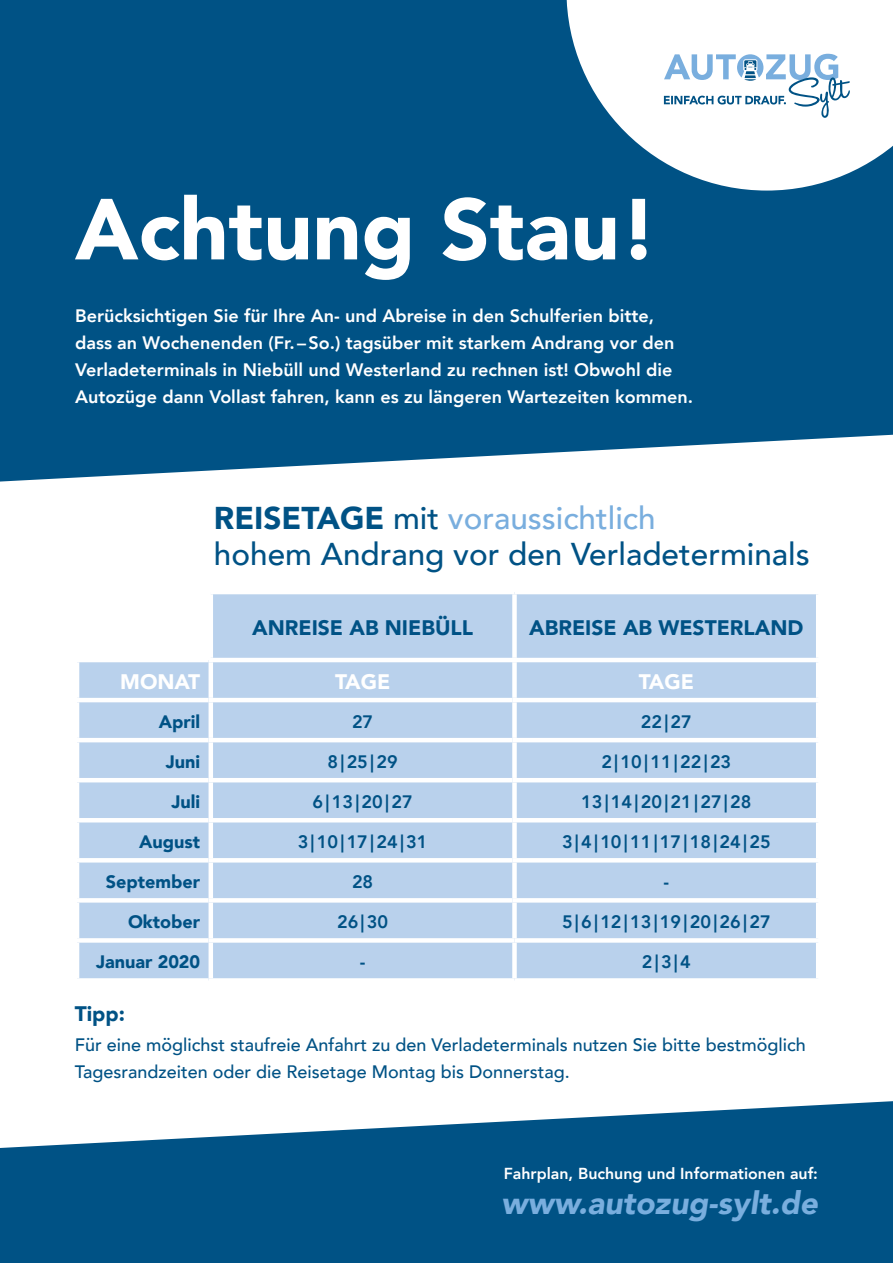
<style>
.page{position:relative;width:893px;height:1263px;background:#fff}
.page>*{position:absolute;margin:0;border:0;box-sizing:border-box;transform-origin:0 0}
.t1{font:900 85.5px "Avenir";color:#fff}
.t2{font:500 31.5px "Avenir";color:#005285}
.t3{font:500 31.5px "Avenir";color:#79aede}
.t4{font:italic 900 31.5px "Avenir";color:#79aede}
.t5{font:900 21px "Avenir";color:#005285}
.t6{font:900 21px "Avenir";color:#fff}
.t7{font:800 18px/27px "Avenir";color:#fff}
.t8{font:500 18px/27px "Avenir";color:#005285}
.t9{font:800 18px "Avenir";color:#005285}
.t10{font:900 18px "Avenir";color:#005285}
.t11{font:800 15.9px "Avenir";color:#fff}
.s1{font-weight:900;color:#005285}
.s2{color:#005285}
</style>
<div class="page">
<div style="left:0;top:0;width:893px;height:481px;background:#005285"></div>
<svg style="left:566px;top:0;width:327px;height:191px"></svg>
<svg style="left:0;top:1101px;width:893px;height:162px;background:#256b96"></svg>
<svg style="left:664px;top:54px;width:186px;height:64px"></svg>
<div style="left:79px;top:594px;width:737px;height:384px;background:#b9d1ec"></div>
<hr style="left:209px;top:594px;width:4px;height:64px;background:#fff">
<div style="left:512px;top:594px;width:5px;height:64px;background:#fff"></div>
<hr style="left:209px;top:658px;width:308px;height:4px;background:#fff">
<hr style="left:209px;top:662px;width:4px;height:36px;background:#fff">
<hr style="left:209px;top:698px;width:303px;height:4px;background:#fff">
<hr style="left:209px;top:702px;width:4px;height:36px;background:#fff">
<hr style="left:209px;top:738px;width:303px;height:4px;background:#fff">
<hr style="left:209px;top:742px;width:4px;height:36px;background:#fff">
<hr style="left:209px;top:778px;width:303px;height:4px;background:#fff">
<hr style="left:209px;top:782px;width:4px;height:36px;background:#fff">
<hr style="left:209px;top:818px;width:303px;height:4px;background:#fff">
<hr style="left:209px;top:822px;width:4px;height:36px;background:#fff">
<hr style="left:209px;top:858px;width:303px;height:4px;background:#fff">
<hr style="left:209px;top:862px;width:4px;height:36px;background:#fff">
<div style="left:209px;top:898px;width:303px;height:5px;background:#fff"></div>
<hr style="left:209px;top:903px;width:4px;height:35px;background:#fff">
<div style="left:209px;top:938px;width:305px;height:5px;background:#fff"></div>
<hr style="left:209px;top:943px;width:4px;height:35px;background:#fff">
<div style="left:514px;top:938px;width:306px;height:5px;background:#fff"></div>
<div style="left:512px;top:943px;width:5px;height:35px;background:#fff"></div>
<hr style="left:75px;top:658px;width:134px;height:4px;background:#fff">
<hr style="left:75px;top:698px;width:134px;height:4px;background:#fff">
<hr style="left:75px;top:738px;width:134px;height:4px;background:#fff">
<hr style="left:75px;top:778px;width:134px;height:4px;background:#fff">
<hr style="left:75px;top:818px;width:134px;height:4px;background:#fff">
<hr style="left:75px;top:858px;width:134px;height:4px;background:#fff">
<div style="left:75px;top:898px;width:134px;height:5px;background:#fff"></div>
<div style="left:75px;top:938px;width:134px;height:5px;background:#fff"></div>
<hr style="left:512px;top:658px;width:308px;height:4px;background:#fff">
<div style="left:512px;top:662px;width:5px;height:36px;background:#fff"></div>
<hr style="left:512px;top:698px;width:308px;height:4px;background:#fff">
<div style="left:512px;top:702px;width:5px;height:36px;background:#fff"></div>
<hr style="left:512px;top:738px;width:308px;height:4px;background:#fff">
<div style="left:512px;top:742px;width:5px;height:36px;background:#fff"></div>
<hr style="left:512px;top:778px;width:308px;height:4px;background:#fff">
<div style="left:512px;top:782px;width:5px;height:36px;background:#fff"></div>
<hr style="left:512px;top:818px;width:308px;height:4px;background:#fff">
<div style="left:512px;top:822px;width:5px;height:36px;background:#fff"></div>
<hr style="left:512px;top:858px;width:308px;height:4px;background:#fff">
<div style="left:512px;top:862px;width:5px;height:36px;background:#fff"></div>
<div style="left:512px;top:898px;width:308px;height:5px;background:#fff"></div>
<div style="left:512px;top:903px;width:5px;height:35px;background:#fff"></div>
<p class="t1" style="left:75px;top:156px;width:584px">Achtung Stau!</p>
<p class="t7" style="left:75px;top:303px;width:619px">Berücksichtigen Sie für Ihre An- und Abreise in den Schulferien bitte, dass an Wochenenden (Fr. –So.) tagsüber mit starkem Andrang vor den Verladeterminals in Niebüll und Westerland zu rechnen ist! Obwohl die Autozüge dann Vollast fahren, kann es zu längeren Wartezeiten kommen.</p>
<p class="t3" style="left:214px;top:491px;width:443px"><span class="s1">REISETAGE</span> <span class="s2">mit</span> voraussichtlich</p>
<p class="t2" style="left:214px;top:527px;width:597px">hohem Andrang vor den Verladeterminals</p>
<p class="t5" style="left:252px;top:610px;width:222px">ANREISE AB NIEBÜLL</p>
<p class="t5" style="left:529px;top:610px;width:276px">ABREISE AB WESTERLAND</p>
<p class="t6" style="left:120px;top:664px;width:82px">MONAT</p>
<p class="t6" style="left:335px;top:664px;width:57px">TAGE</p>
<p class="t6" style="left:639px;top:664px;width:57px">TAGE</p>
<p class="t10" style="left:159px;top:706px;width:43px">April</p>
<p class="t9" style="left:352px;top:707px;width:23px">27</p>
<p class="t9" style="left:641px;top:707px;width:53px">22|27</p>
<p class="t10" style="left:166px;top:746px;width:36px">Juni</p>
<p class="t9" style="left:327px;top:747px;width:72px">8|25|29</p>
<p class="t9" style="left:601px;top:747px;width:131px">2|10|11|22|23</p>
<p class="t10" style="left:172px;top:786px;width:30px">Juli</p>
<p class="t9" style="left:313px;top:787px;width:102px">6|13|20|27</p>
<p class="t9" style="left:581px;top:787px;width:172px">13|14|20|21|27|28</p>
<p class="t10" style="left:139px;top:826px;width:63px">August</p>
<p class="t9" style="left:298px;top:828px;width:131px">3|10|17|24|31</p>
<p class="t9" style="left:562px;top:828px;width:210px">3|4|10|11|17|18|24|25</p>
<p class="t10" style="left:106px;top:866px;width:96px">September</p>
<p class="t9" style="left:352px;top:868px;width:23px">28</p>
<p class="t9" style="left:663px;top:868px;width:7px">-</p>
<p class="t10" style="left:128px;top:906px;width:74px">Oktober</p>
<p class="t9" style="left:337px;top:908px;width:53px">26|30</p>
<p class="t9" style="left:562px;top:908px;width:210px">5|6|12|13|19|20|26|27</p>
<p class="t10" style="left:96px;top:946px;width:106px">Januar 2020</p>
<p class="t9" style="left:360px;top:948px;width:7px">-</p>
<p class="t9" style="left:642px;top:948px;width:50px">2|3|4</p>
<p class="t5" style="left:75px;top:996px;width:52px">Tipp:</p>
<p class="t8" style="left:75px;top:1030px;width:733px">Für eine möglichst staufreie Anfahrt zu den Verladeterminals nutzen Sie bitte bestmöglich<br>Tagesrandzeiten oder die Reisetage Montag bis Donnerstag.</p>
<p class="t11" style="left:504px;top:1161px;width:316px">Fahrplan, Buchung und Informationen auf:</p>
<p class="t4" style="left:501px;top:1176px;width:318px">www.autozug-sylt.de</p>
</div>
